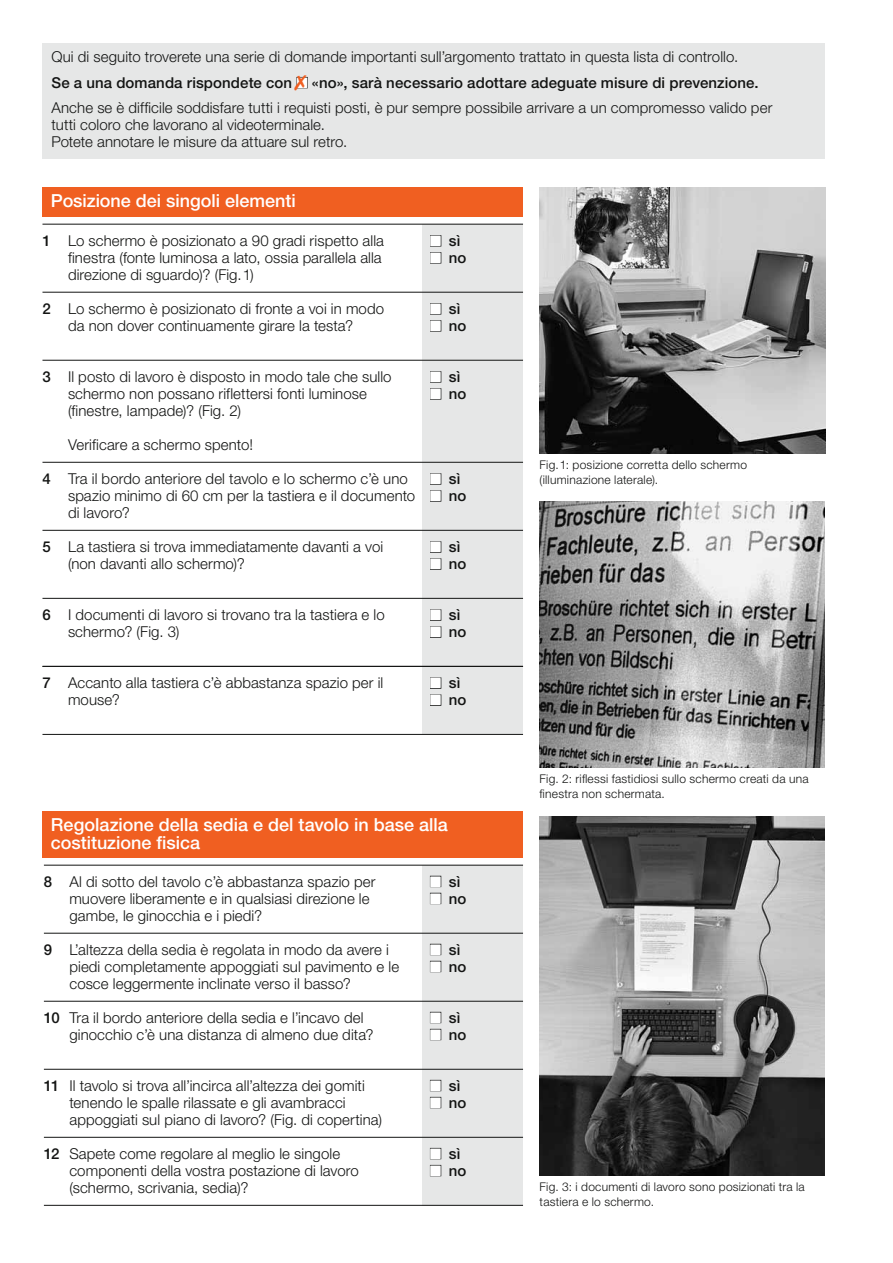
<style>
.page{position:relative;width:893px;height:1263px;background:#fff}
.page>*{position:absolute;margin:0;border:0;box-sizing:border-box;transform-origin:0 0}
.t1{font:500 18px/18px "Helvetica Neue LT Std";color:#fff}
.t2{font:300 15px/17px "Helvetica Neue LT Std";letter-spacing:.005em;color:#131413}
.t3{font:500 15px "Helvetica Neue LT Std";letter-spacing:.005em;color:#131413}
.t4{font:300 12px/15px "Helvetica Neue LT Std";letter-spacing:.02em;color:#131413}
.s1{font-weight:500}
</style>
<div class="page">
<img style="left:539px;top:817px;width:286px;height:358px">
<div style="left:422px;top:865px;width:101px;height:341px;background:#e6e7e7"></div>
<div style="left:422px;top:224px;width:101px;height:510px;background:#e6e7e7"></div>
<div style="left:42px;top:43px;width:783px;height:115px;background:#e6e7e7"></div>
<div style="left:42px;top:187px;width:481px;height:30px;background:#f05f21"></div>
<hr style="left:42px;top:224px;width:481px;height:1px;background:#131413">
<hr style="left:42px;top:292px;width:481px;height:1px;background:#131413">
<hr style="left:42px;top:360px;width:481px;height:1px;background:#131413">
<hr style="left:42px;top:462px;width:481px;height:1px;background:#131413">
<hr style="left:42px;top:530px;width:481px;height:1px;background:#131413">
<hr style="left:42px;top:598px;width:481px;height:1px;background:#131413">
<hr style="left:42px;top:666px;width:481px;height:1px;background:#131413">
<hr style="left:42px;top:734px;width:481px;height:1px;background:#131413">
<hr style="left:44px;top:865px;width:479px;height:1px;background:#131413">
<hr style="left:44px;top:933px;width:479px;height:1px;background:#131413">
<hr style="left:44px;top:1001px;width:479px;height:1px;background:#131413">
<hr style="left:44px;top:1069px;width:479px;height:1px;background:#131413">
<hr style="left:44px;top:1137px;width:479px;height:1px;background:#131413">
<hr style="left:44px;top:1205px;width:479px;height:1px;background:#131413">
<div style="left:42px;top:811px;width:481px;height:47px;background:#f05f21"></div>
<img style="left:539px;top:187px;width:286px;height:266px">
<img style="left:539px;top:502px;width:286px;height:266px">
<p class="t2" style="left:51px;top:46px;width:722px;line-height:25.5px">Qui di seguito troverete una serie di domande importanti sull’argomento trattato in questa lista di controllo.<br><span class="s1">Se a una domanda rispondete con</span> ■ <span class="s1">«no», sarà necessario adottare adeguate misure di prevenzione.<br></span>Anche se è difficile soddisfare tutti i requisti posti, è pur sempre possibile arrivare a un compromesso valido per</p>
<p class="t2" style="left:51px;top:118px;width:297px">tutti coloro che lavorano al videoterminale.<br>Potete annotare le misure da attuare sul retro.</p>
<p class="t1" style="left:51px;top:193px;width:246px">Posizione dei singoli elementi</p>
<p class="t2" style="left:68px;top:233px;width:317px;text-indent:-26px"><span class="s1">1</span> Lo schermo è posizionato a 90 gradi rispetto alla finestra (fonte luminosa a lato, ossia parallela alla direzione di sguardo)? (Fig. 1)</p>
<p class="t2" style="left:42px;top:301px;width:343px;text-align:center"><span class="s1">2</span> Lo schermo è posizionato di fronte a voi in modo da non dover continuamente girare la testa?</p>
<p class="t2" style="left:68px;top:369px;width:325px;text-indent:-26px"><span class="s1">3</span> Il posto di lavoro è disposto in modo tale che sullo schermo non possano riflettersi fonti luminose (finestre, lampade)? (Fig. 2)</p>
<p class="t2" style="left:68px;top:437px;width:186px">Verificare a schermo spento!</p>
<p class="t2" style="left:68px;top:471px;width:349px;text-indent:-26px"><span class="s1">4</span> Tra il bordo anteriore del tavolo e lo schermo c’è uno spazio minimo di 60 cm per la tastiera e il documento di lavoro?</p>
<p class="t2" style="left:68px;top:539px;width:317px;text-indent:-26px"><span class="s1">5</span> La tastiera si trova immediatamente davanti a voi (non davanti allo schermo)?</p>
<p class="t2" style="left:68px;top:607px;width:318px;text-indent:-26px"><span class="s1">6</span> I documenti di lavoro si trovano tra la tastiera e lo schermo? (Fig. 3)</p>
<p class="t2" style="left:68px;top:675px;width:317px;text-indent:-26px"><span class="s1">7</span> Accanto alla tastiera c’è abbastanza spazio per il mouse?</p>
<p class="t3" style="left:430px;top:235px;width:32px">■ sì</p>
<p class="t3" style="left:430px;top:252px;width:38px">■ no</p>
<p class="t3" style="left:430px;top:303px;width:32px">■ sì</p>
<p class="t3" style="left:430px;top:320px;width:38px">■ no</p>
<p class="t3" style="left:430px;top:371px;width:32px">■ sì</p>
<p class="t3" style="left:430px;top:388px;width:38px">■ no</p>
<p class="t3" style="left:430px;top:473px;width:32px">■ sì</p>
<p class="t3" style="left:430px;top:490px;width:38px">■ no</p>
<p class="t3" style="left:430px;top:541px;width:32px">■ sì</p>
<p class="t3" style="left:430px;top:558px;width:38px">■ no</p>
<p class="t3" style="left:430px;top:609px;width:32px">■ sì</p>
<p class="t3" style="left:430px;top:626px;width:38px">■ no</p>
<p class="t3" style="left:430px;top:678px;width:32px">■ sì</p>
<p class="t3" style="left:430px;top:695px;width:38px">■ no</p>
<p class="t1" style="left:51px;top:817px;width:398px">Regolazione della sedia e del tavolo in base alla costituzione fisica</p>
<p class="t2" style="left:69px;top:874px;width:308px;text-indent:-26px"><span class="s1">8</span> Al di sotto del tavolo c’è abbastanza spazio per muovere liberamente e in qualsiasi direzione le gambe, le ginocchia e i piedi?</p>
<p class="t2" style="left:69px;top:942px;width:331px;text-indent:-26px"><span class="s1">9</span> L’altezza della sedia è regolata in modo da avere i piedi completamente appoggiati sul pavimento e le cosce leggermente inclinate verso il basso?</p>
<p class="t2" style="left:69px;top:1010px;width:306px;text-indent:-26px"><span class="s1">10</span> Tra il bordo anteriore della sedia e l’incavo del ginocchio c’è una distanza di almeno due dita?</p>
<p class="t2" style="left:69px;top:1078px;width:314px;text-indent:-26px"><span class="s1">11</span> Il tavolo si trova all’incirca all’altezza dei gomiti tenendo le spalle rilassate e gli avambracci appoggiati sul piano di lavoro? (Fig. di copertina)</p>
<p class="t2" style="left:69px;top:1146px;width:291px;text-indent:-26px"><span class="s1">12</span> Sapete come regolare al meglio le singole componenti della vostra postazione di lavoro (schermo, scrivania, sedia)?</p>
<p class="t3" style="left:430px;top:876px;width:32px">■ sì</p>
<p class="t3" style="left:430px;top:893px;width:38px">■ no</p>
<p class="t3" style="left:430px;top:944px;width:32px">■ sì</p>
<p class="t3" style="left:430px;top:961px;width:38px">■ no</p>
<p class="t3" style="left:430px;top:1012px;width:32px">■ sì</p>
<p class="t3" style="left:430px;top:1029px;width:38px">■ no</p>
<p class="t3" style="left:430px;top:1080px;width:32px">■ sì</p>
<p class="t3" style="left:430px;top:1097px;width:38px">■ no</p>
<p class="t3" style="left:430px;top:1148px;width:32px">■ sì</p>
<p class="t3" style="left:430px;top:1165px;width:38px">■ no</p>
<p class="t4" style="left:539px;top:458px;width:209px">Fig. 1: posizione corretta dello schermo (illuminazione laterale).</p>
<p class="t4" style="left:540px;top:772px;width:270px">Fig. 2: riflessi fastidiosi sullo schermo creati da una finestra non schermata.</p>
<p class="t4" style="left:539px;top:1180px;width:267px">Fig. 3: i documenti di lavoro sono posizionati tra la tastiera e lo schermo.</p>
</div>
